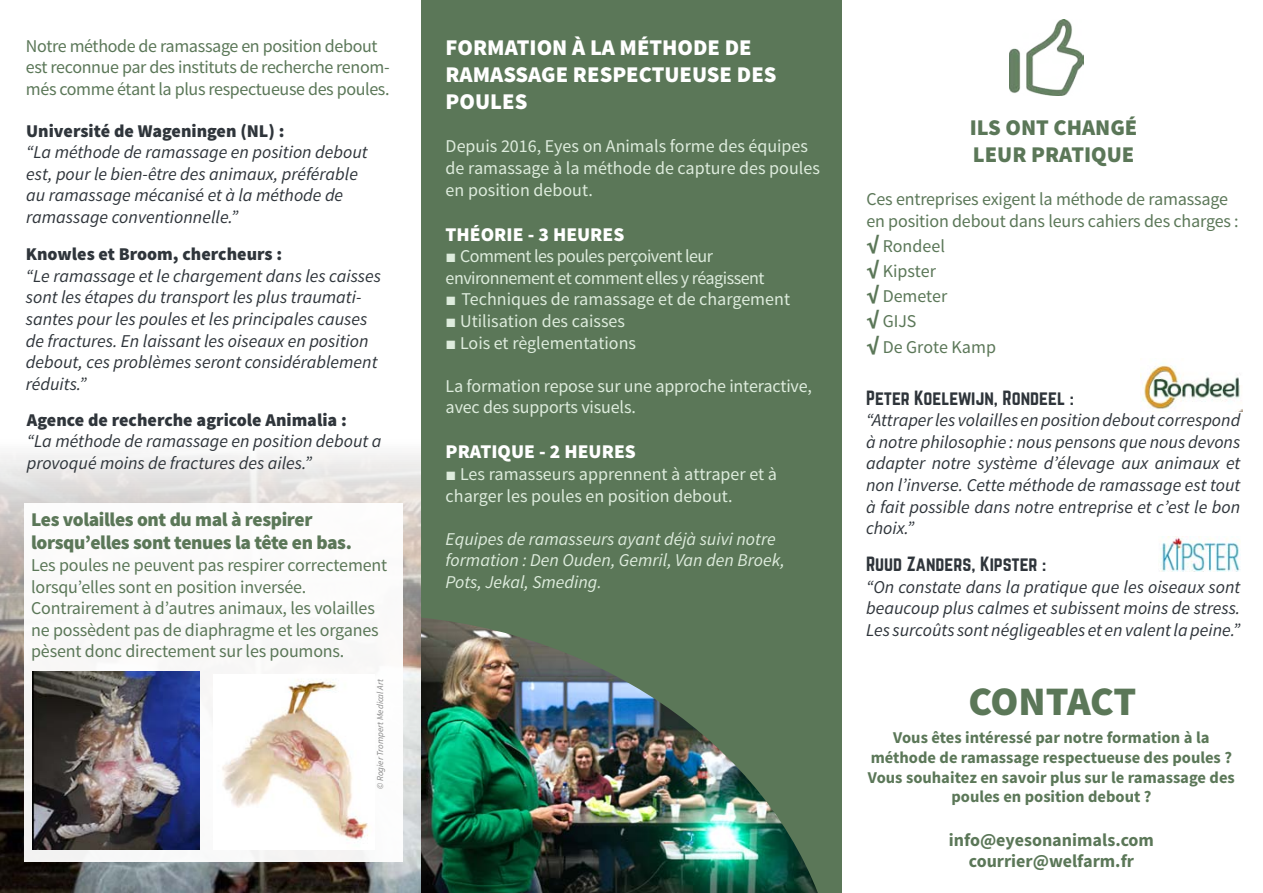
<style>
.page{position:relative;width:1263px;height:893px;background:#fff}
.page>*{position:absolute;margin:0;border:0;box-sizing:border-box;transform-origin:0 0}
.t1{font:900 40.5px "Source Sans Pro";letter-spacing:-.01em;color:#5b7758}
.t2{font:900 22.5px "Source Sans Pro";color:#fff}
.t3{font:900 22.5px/27px "Source Sans Pro";color:#5b7758}
.t4{font:900 19.5px/23.4px "Source Sans Pro";letter-spacing:-.02em;color:#5b7758}
.t5{font:900 19.5px "Source Sans Pro";color:#fff}
.t6{font:italic 18px/21.6px "Source Sans Pro";color:#2f353b}
.t7{font:18px/21.6px "Source Sans Pro";letter-spacing:-.01em;color:#5b7758}
.t8{font:18px/21.6px "Source Sans Pro";color:#deecdd}
.t9{font:italic 18px/21.6px "Source Sans Pro";color:#deecdd}
.t10{font:900 18px "Source Sans Pro";color:#2f353b}
.t11{font:18px/21.6px "Source Sans Pro";letter-spacing:-.03em;color:#deecdd}
.t12{font:18px "Norwester";color:#2f353b}
.t13{font:700 18px/21.6px "Source Sans Pro";letter-spacing:-.01em;color:#5b7758;text-align:center}
.t14{font:700 16.5px/19.8px "Source Sans Pro";color:#5b7758;text-align:center}
.t15{font:italic 9px "Source Sans Pro";color:#878787}
.s1{font-family:"Arial"}
.s2{font-weight:900;font-size:21px}
</style>
<div class="page">
<img style="left:0;top:453px;width:421px;height:440px">
<div style="left:421px;top:0;width:421px;height:583px;background:#5b7758"></div>
<img style="left:421px;top:583px;width:421px;height:310px">
<img style="left:1010px;top:20px;width:74px;height:75px">
<img style="left:1142px;top:365px;width:100px;height:46px">
<img style="left:1161px;top:537px;width:79px;height:35px">
<div style="left:1239px;top:376px;width:14px;height:9px;background:#fff"></div>
<div style="left:24px;top:503px;width:379px;height:359px;background:#fff"></div>
<img style="left:33px;top:672px;width:166px;height:177px">
<img style="left:222px;top:680px;width:147px;height:160px">
<p class="t7" style="left:26px;top:35px;width:365px">Notre méthode de ramassage en position debout est reconnue par des instituts de recherche renom&shy;més comme étant la plus respectueuse des poules.</p>
<p class="t10" style="left:26px;top:119px;width:260px">Université de Wageningen (NL) :</p>
<p class="t6" style="left:26px;top:141px;width:343px">“La méthode de ramassage en position debout est, pour le bien-être des animaux, préférable au ramassage mécanisé et à la méthode de ramassage conventionnelle.”</p>
<p class="t10" style="left:26px;top:242px;width:258px">Knowles et Broom, chercheurs :</p>
<p class="t6" style="left:26px;top:265px;width:357px">“Le ramassage et le chargement dans les caisses sont les étapes du transport les plus traumati&shy;santes pour les poules et les principales causes de fractures. En laissant les oiseaux en position debout, ces problèmes seront considérablement réduits.”</p>
<p class="t10" style="left:27px;top:408px;width:321px">Agence de recherche agricole Animalia :</p>
<p class="t6" style="left:27px;top:431px;width:356px">“La méthode de ramassage en position debout a provoqué moins de fractures des ailes.”</p>
<p class="t4" style="left:31px;top:509px;width:322px">Les volailles ont du mal à respirer lorsqu’elles sont tenues la tête en bas.</p>
<p class="t7" style="left:31px;top:554px;width:358px">Les poules ne peuvent pas respirer correctement lorsqu’elles sont en position inversée.<br>Contrairement à d’autres animaux, les volailles ne possèdent pas de diaphragme et les organes pèsent donc directement sur les poumons.</p>
<p class="t15" style="left:375px;top:789px;width:111px;rotate:-90deg">© Rogier Trompert Medical Art</p>
<p class="t2" style="left:446px;top:33px;width:27px">Formation</p>
<p class="t2" style="left:572px;top:33px;width:63px">à la méthode</p>
<p class="t2" style="left:725px;top:33px;width:14px">de</p>
<p class="t2" style="left:446px;top:60px;width:15px">ramassage</p>
<p class="t2" style="left:573px;top:60px;width:15px">respectueuse</p>
<p class="t2" style="left:737px;top:60px;width:14px">des</p>
<p class="t2" style="left:446px;top:87px;width:15px">poules</p>
<p class="t8" style="left:446px;top:136px;width:376px">Depuis 2016, Eyes on Animals forme des équipes de ramassage à la méthode de capture des poules en position debout.</p>
<p class="t5" style="left:446px;top:221px;width:180px">THÉORIE - 3 HEURES</p>
<p class="t11" style="left:446px;top:246px;width:320px"><span class="s1">■</span> Comment les poules perçoivent leur environnement et comment elles y réagissent</p>
<p class="t8" style="left:446px;top:289px;width:346px"><span class="s1">■</span> Techniques de ramassage et de chargement</p>
<p class="t8" style="left:446px;top:310px;width:181px"><span class="s1">■</span> Utilisation des caisses</p>
<p class="t8" style="left:446px;top:332px;width:192px"><span class="s1">■</span> Lois et règlementations</p>
<p class="t8" style="left:446px;top:375px;width:368px">La formation repose sur une approche interactive, avec des supports visuels.</p>
<p class="t5" style="left:446px;top:439px;width:192px">PRATIQUE - 2 HEURES</p>
<p class="t8" style="left:446px;top:463px;width:333px"><span class="s1">■</span> Les ramasseurs apprennent à attraper et à charger les poules en position debout.</p>
<p class="t9" style="left:446px;top:528px;width:341px">Equipes de ramasseurs ayant déjà suivi notre formation : Den Ouden, Gemril, Van den Broek,<br>Pots, Jekal, Smeding.</p>
<p class="t3" style="left:970px;top:115px;width:169px">ILS ONT CHANGÉ<br>LEUR PRATIQUE</p>
<p class="t7" style="left:866px;top:189px;width:374px">Ces entreprises exigent la méthode de ramassage en position debout dans leurs cahiers des charges :</p>
<p class="t7" style="left:866px;top:234px;width:131px;line-height:25.2px"><span class="s2">√</span> Rondeel<br><span class="s2">√</span> Kipster<br><span class="s2">√</span> Demeter<br><span class="s2">√</span> GIJS<br><span class="s2">√</span> De Grote Kamp</p>
<p class="t12" style="left:866px;top:389px;width:209px">Peter Koelewijn, Rondeel :</p>
<p class="t6" style="left:866px;top:409px;width:376px;text-align:justify">“Attraper les volailles en position debout correspond à notre philosophie : nous pensons que nous devons adapter notre système d’élevage aux animaux et non l’inverse. Cette méthode de ramassage est tout à fait possible dans notre entreprise et c’est le bon choix.”</p>
<p class="t12" style="left:866px;top:555px;width:182px">Ruud Zanders, Kipster :</p>
<p class="t6" style="left:866px;top:576px;width:376px;text-align:justify">“On constate dans la pratique que les oiseaux sont beaucoup plus calmes et subissent moins de stress.<br>Les surcoûts sont négligeables et en valent la peine.”</p>
<h1 class="t1" style="left:968px;top:675px;width:169px">CONTACT</h1>
<p class="t14" style="left:868px;top:728px;width:368px">Vous êtes intéressé par notre formation à la méthode de ramassage respectueuse des poules ?<br>Vous souhaitez en savoir plus sur le ramassage des poules en position debout ?</p>
<p class="t13" style="left:949px;top:829px;width:207px">info@eyesonanimals.com courrier@welfarm.fr</p>
</div>
